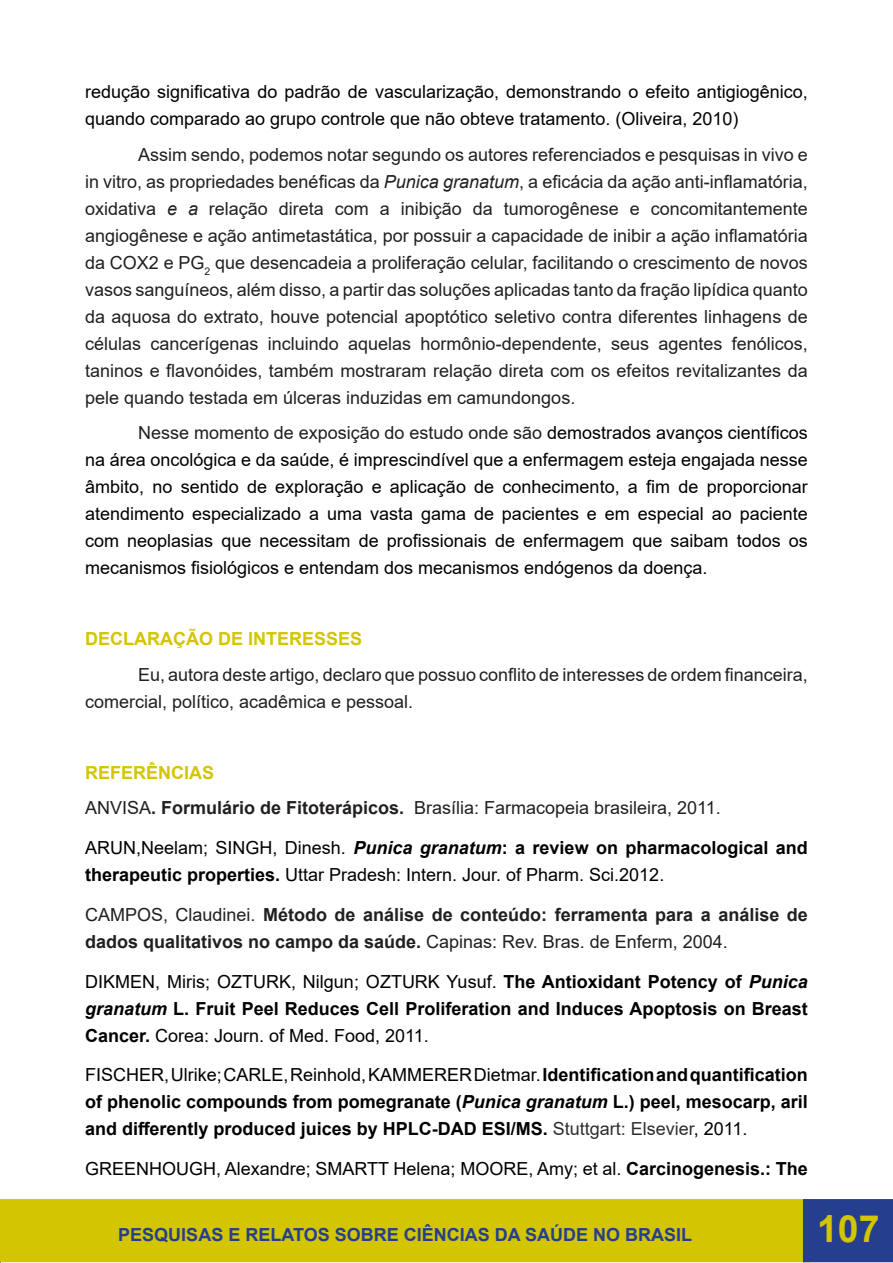
<style>
.page{position:relative;width:893px;height:1263px;background:#fff}
.page>*{position:absolute;margin:0;border:0;box-sizing:border-box;transform-origin:0 0}
.t1{font:700 37.5px "Arial";color:#d3c501}
.Estilo1{font:18px/27px "Arial";color:#231f20;text-align:justify}
.t2{font:18px/27px "Arial";color:#000}
.t3{font:700 18px/27px "Arial";color:#000;text-align:justify}
.t4{font:700 18px/27px "Arial";color:#231f20}
.t5{font:700 18px "Arial";color:#253f8e}
.Estilo1-2{font:700 18px "Arial";color:#d3c501}
.s1{font-style:italic}
.s2{color:#231f20}
.s3{font-weight:700}
.s4{font-weight:700;font-style:italic}
.s5{font-weight:400}
.s6{font-weight:400;color:#2e2e2e}
</style>
<div class="page">
<div style="left:0;top:1200px;width:810px;height:61px;background:#d3c501"></div>
<div style="left:0;top:1199px;width:811px;height:63px;border:2px solid #d3c501"></div>
<div style="left:803px;top:1199px;width:90px;height:63px;background:#253f8e;border:2px solid #253f8e"></div>
<div style="left:812px;top:1212px;width:72px;height:49px;background:#253f8e"></div>
<p class="t2" style="left:85px;top:78px;width:724px">redução significativa do padrão de vascularização, demonstrando o efeito antigiogênico, quando comparado ao grupo controle que não obteve tratamento. (Oliveira, 2010)</p>
<p class="Estilo1" style="left:85px;top:141px;width:724px;text-indent:53px">Assim sendo, podemos notar segundo os autores referenciados e pesquisas in vivo e in vitro, as propriedades benéficas da <span class="s1">Punica granatum</span>, a eficácia da ação anti-inflamatória, oxidativa <span class="s1">e a</span> relação direta com a inibição da tumorogênese e concomitantemente angiogênese e ação antimetastática, por possuir a capacidade de inibir a ação inflamatória da COX2 e PG<sub>2</sub> que desencadeia a proliferação celular, facilitando o crescimento de novos vasos sanguíneos, além disso, a partir das soluções aplicadas tanto da fração lipídica quanto da aquosa do extrato, houve potencial apoptótico seletivo contra diferentes linhagens de células cancerígenas incluindo aquelas hormônio-dependente, seus agentes fenólicos, taninos e flavonóides, também mostraram relação direta com os efeitos revitalizantes da pele quando testada em úlceras induzidas em camundongos.</p>
<p class="t2" style="left:85px;top:419px;width:724px;text-align:justify;text-indent:53px"><span class="s2">Nesse momento de exposição do estudo onde são</span> demostrados avanços científicos na área oncológica e da saúde, é imprescindível que a enfermagem esteja engajada nesse âmbito, no sentido de exploração e aplicação de conhecimento, a fim de proporcionar atendimento especializado a uma vasta gama de pacientes e em especial ao paciente com neoplasias que necessitam de profissionais de enfermagem que saibam todos os mecanismos fisiológicos e entendam dos mecanismos endógenos da doença.</p>
<p class="Estilo1-2" style="left:85px;top:626px;width:279px">DECLARAÇÃO DE INTERESSES</p>
<p class="Estilo1" style="left:85px;top:661px;width:724px;text-indent:53px">Eu, autora deste artigo, declaro que possuo conflito de interesses de ordem financeira, comercial, político, acadêmica e pessoal.</p>
<p class="Estilo1-2" style="left:85px;top:760px;width:131px">REFERÊNCIAS</p>
<p class="Estilo1" style="left:85px;top:794px;width:637px">ANVISA<span class="s3">. Formulário de Fitoterápicos.</span> Brasília: Farmacopeia brasileira, 2011.</p>
<p class="t2" style="left:85px;top:834px;width:724px">ARUN,Neelam; SINGH, Dinesh. <span class="s4">Punica granatum</span><span class="s3">: a review on pharmacological and therapeutic properties.</span> Uttar Pradesh: Intern. Jour. of Pharm. Sci.2012.</p>
<p class="t4" style="left:85px;top:901px;width:724px"><span class="s5">CAMPOS, Claudinei.</span> Método de análise de conteúdo: ferramenta para a análise de dados qualitativos no campo da saúde. <span class="s5">Capinas: Rev. Bras. de Enferm, 2004.</span></p>
<p class="t3" style="left:85px;top:968px;width:724px"><span class="s5">DIKMEN, Miris; OZTURK, Nilgun; OZTURK Yusuf.</span> The Antioxidant Potency of <span class="s1">Punica granatum</span> L. Fruit Peel Reduces Cell Proliferation and Induces Apoptosis on Breast Cancer. <span class="s5">Corea: Journ. of Med. Food, 2011.</span></p>
<p class="t3" style="left:85px;top:1062px;width:724px"><span class="s5">FISCHER, Ulrike; CARLE, Reinhold, KAMMERER Dietmar.</span> Identification and quantification of phenolic compounds from pomegranate (<span class="s1">Punica granatum</span> L.) peel, mesocarp, aril and differently produced juices by HPLC-DAD ESI/MS. <span class="s6">Stuttgart: Elsevier</span><span class="s5">, 2011.</span></p>
<p class="t2" style="left:85px;top:1155px;width:724px">GREENHOUGH, Alexandre; SMARTT Helena; MOORE, Amy; et al. <span class="s3">Carcinogenesis.: The</span></p>
<p class="t5" style="left:118px;top:1222px;width:575px">PESQUISAS E RELATOS SOBRE CIÊNCIAS DA SAÚDE NO BRASIL</p>
<h1 class="t1" style="left:817px;top:1202px;width:64px">107</h1>
</div>
